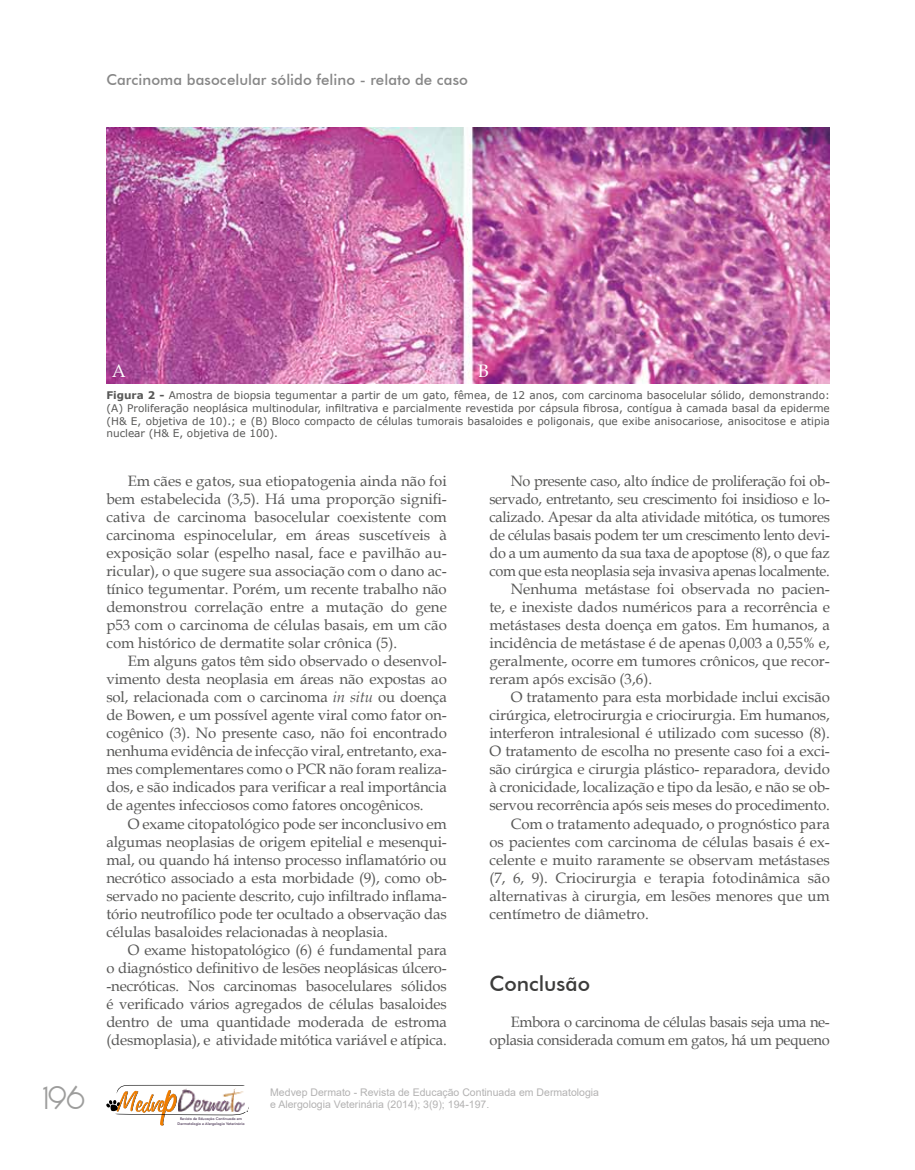
<style>
.page{position:relative;width:915px;height:1170px;background:#fff}
.page>*{position:absolute;margin:0;border:0;box-sizing:border-box;transform-origin:0 0}
.t1{font:30px "Andes";color:#9d9d9c}
.t2{font:500 21px "Futura BT";color:#3c3c3b}
.t3{font:18px "Book Antiqua";color:#fff}
.t4{font:15px/18px "Book Antiqua";letter-spacing:-.01em;color:#575756;text-align:justify}
.t5{font:500 15px "Futura BT";letter-spacing:.005em;color:#878787}
.t6{font:10.5px/12.6px "Verdana";color:#575756;text-align:justify}
.t7{font:10.5px/12.6px "Arial";color:#b3b2b2}
.t8{font:500 3.75px/4.5px "Futura BT";color:#4a3654;text-align:center}
.s1{font-weight:700}
.s2{font-style:italic}
</style>
<div class="page">
<svg style="left:106px;top:1084px;width:143px;height:41px"></svg>
<img style="left:178px;top:1087px;width:69px;height:24px">
<img style="left:106px;top:128px;width:723px;height:255px">
<p class="t5" style="left:106px;top:70px;width:363px">Carcinoma basocelular sólido felino - relato de caso</p>
<h1 class="t1" style="left:43px;top:1084px;width:44px">196</h1>
<p class="t3" style="left:112px;top:359px;width:16px">A</p>
<p class="t3" style="left:477px;top:359px;width:12px">B</p>
<p class="t6" style="left:106px;top:389px;width:724px"><span class="s1">Figura 2 -</span> Amostra de biopsia tegumentar a partir de um gato, fêmea, de 12 anos, com carcinoma basocelular sólido, demonstrando: (A) Proliferação neoplásica multinodular, infiltrativa e parcialmente revestida por cápsula fibrosa, contígua à camada basal da epiderme (H&amp; E, objetiva de 10).; e (B) Bloco compacto de células tumorais basaloides e poligonais, que exibe anisocariose, anisocitose e atipia nuclear (H&amp; E, objetiva de 100).</p>
<p class="t4" style="left:106px;top:472px;width:342px;text-indent:21px">Em cães e gatos, sua etiopatogenia ainda não foi bem estabelecida (3,5). Há uma proporção signifi&shy;cativa de carcinoma basocelular coexistente com carcinoma espinocelular, em áreas suscetíveis à exposição solar (espelho nasal, face e pavilhão au&shy;ricular), o que sugere sua associação com o dano ac&shy;tínico tegumentar. Porém, um recente trabalho não demonstrou correlação entre a mutação do gene p53 com o carcinoma de células basais, em um cão com histórico de dermatite solar crônica (5).</p>
<p class="t4" style="left:106px;top:652px;width:342px;text-indent:21px">Em alguns gatos têm sido observado o desenvol&shy;vimento desta neoplasia em áreas não expostas ao sol, relacionada com o carcinoma <span class="s2">in situ</span> ou doença de Bowen, e um possível agente viral como fator on&shy;cogênico (3). No presente caso, não foi encontrado nenhuma evidência de infecção viral, entretanto, exa&shy;mes complementares como o PCR não foram realiza&shy;dos, e são indicados para verificar a real importância de agentes infecciosos como fatores oncogênicos.</p>
<p class="t4" style="left:106px;top:814px;width:342px;text-indent:21px">O exame citopatológico pode ser inconclusivo em algumas neoplasias de origem epitelial e mesenqui&shy;mal, ou quando há intenso processo inflamatório ou necrótico associado a esta morbidade (9), como ob&shy;servado no paciente descrito, cujo infiltrado inflama&shy;tório neutrofílico pode ter ocultado a observação das células basaloides relacionadas à neoplasia.</p>
<p class="t4" style="left:106px;top:940px;width:342px;text-indent:21px">O exame histopatológico (6) é fundamental para o diagnóstico definitivo de lesões neoplásicas úlcero--necróticas. Nos carcinomas basocelulares sólidos é verificado vários agregados de células basaloides dentro de uma quantidade moderada de estroma (desmoplasia), e atividade mitótica variável e atípica.</p>
<p class="t4" style="left:510px;top:472px;width:320px">No presente caso, alto índice de proliferação foi ob-</p>
<p class="t4" style="left:489px;top:490px;width:342px">servado, entretanto, seu crescimento foi insidioso e lo-</p>
<p class="t4" style="left:489px;top:508px;width:342px">calizado. Apesar da alta atividade mitótica, os tumores</p>
<p class="t4" style="left:489px;top:526px;width:342px">de células basais podem ter um crescimento lento devi-</p>
<p class="t4" style="left:489px;top:544px;width:342px">do a um aumento da sua taxa de apoptose (8), o que faz</p>
<p class="t4" style="left:489px;top:562px;width:342px">com que esta neoplasia seja invasiva apenas localmente.</p>
<p class="t4" style="left:510px;top:580px;width:320px">Nenhuma metástase foi observada no pacien-</p>
<p class="t4" style="left:489px;top:598px;width:342px">te, e inexiste dados numéricos para a recorrência e</p>
<p class="t4" style="left:489px;top:616px;width:342px">metástases desta doença em gatos. Em humanos, a</p>
<p class="t4" style="left:489px;top:634px;width:342px">incidência de metástase é de apenas 0,003 a 0,55% e,</p>
<p class="t4" style="left:489px;top:652px;width:342px">geralmente, ocorre em tumores crônicos, que recor-</p>
<p class="t4" style="left:489px;top:670px;width:164px">reram após excisão (3,6).</p>
<p class="t4" style="left:510px;top:688px;width:320px">O tratamento para esta morbidade inclui excisão</p>
<p class="t4" style="left:489px;top:706px;width:342px">cirúrgica, eletrocirurgia e criocirurgia. Em humanos,</p>
<p class="t4" style="left:489px;top:724px;width:342px">interferon intralesional é utilizado com sucesso (8).</p>
<p class="t4" style="left:489px;top:742px;width:342px">O tratamento de escolha no presente caso foi a exci-</p>
<p class="t4" style="left:489px;top:760px;width:342px">são cirúrgica e cirurgia plástico- reparadora, devido</p>
<p class="t4" style="left:489px;top:778px;width:342px">à cronicidade, localização e tipo da lesão, e não se ob-</p>
<p class="t4" style="left:489px;top:796px;width:342px">servou recorrência após seis meses do procedimento.</p>
<p class="t4" style="left:510px;top:814px;width:320px">Com o tratamento adequado, o prognóstico para</p>
<p class="t4" style="left:489px;top:832px;width:342px">os pacientes com carcinoma de células basais é ex-</p>
<p class="t4" style="left:489px;top:850px;width:342px">celente e muito raramente se observam metástases</p>
<p class="t4" style="left:489px;top:868px;width:342px">(7, 6, 9). Criocirurgia e terapia fotodinâmica são</p>
<p class="t4" style="left:489px;top:886px;width:342px">alternativas à cirurgia, em lesões menores que um</p>
<p class="t4" style="left:489px;top:904px;width:161px">centímetro de diâmetro.</p>
<h2 class="t2" style="left:489px;top:970px;width:102px">Conclusão</h2>
<p class="t4" style="left:489px;top:1012px;width:342px;text-align:right">Embora o carcinoma de células basais seja uma ne&shy;oplasia considerada comum em gatos, há um pequeno</p>
<p class="t8" style="left:178px;top:1116px;width:68px">Revista de Educação Continuada em<br>Dermatologia e Alergologia Veterinária</p>
<p class="t7" style="left:270px;top:1085px;width:330px">Medvep Dermato - Revista de Educação Continuada em Dermatologia e Alergologia Veterinária (2014); 3(9); 194-197.</p>
</div>
